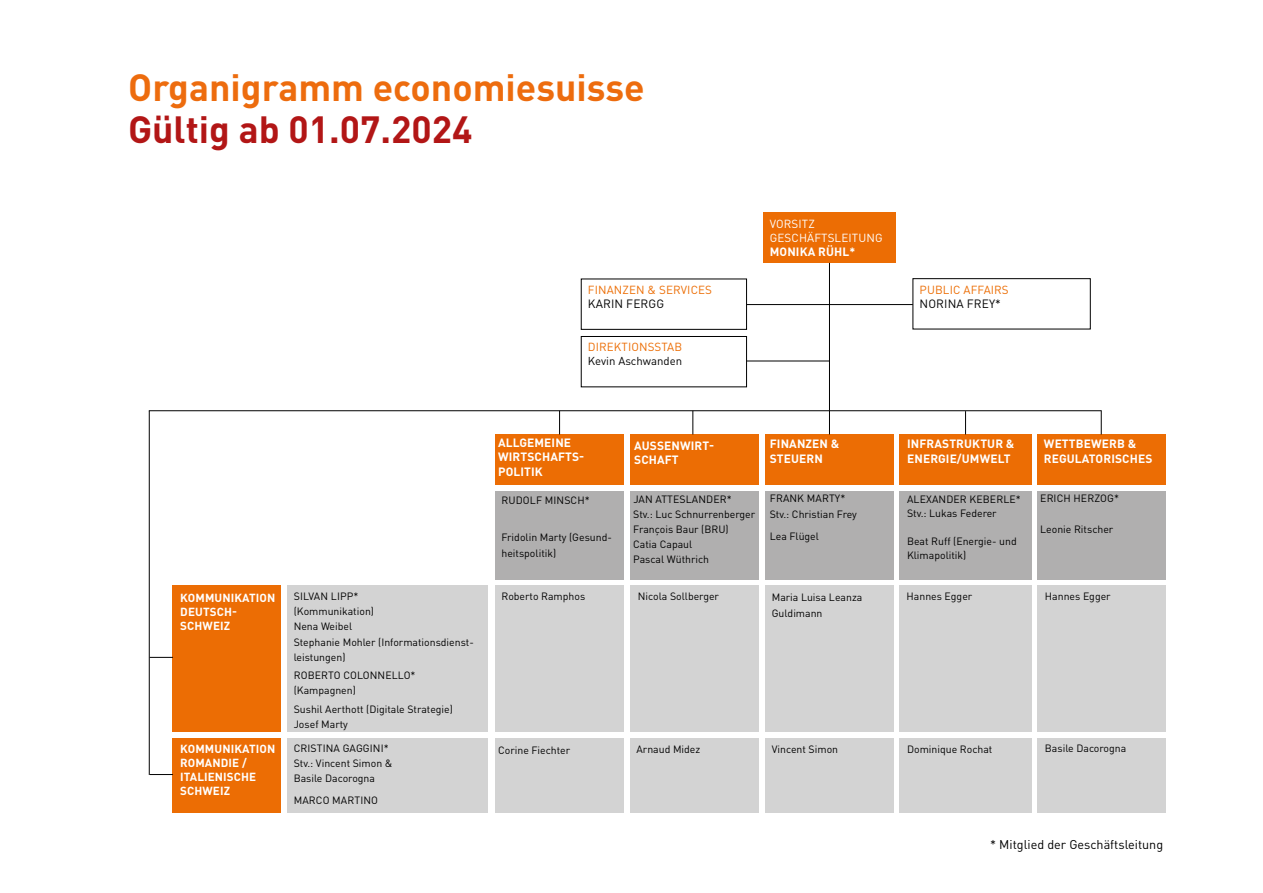
<style>
.page{position:relative;width:1263px;height:893px;background:#fff}
.page>*{position:absolute;margin:0;border:0;box-sizing:border-box;transform-origin:0 0}
.t1{font:700 37.5px "DIN";color:#ed6c0e}
.t2{font:700 37.5px "DIN";color:#b21616}
.t3{font:12.6px "DIN";color:#000}
.t4{font:700 11.85px/14.2px "DIN";letter-spacing:.01em;color:#fff}
.t5{font:11.85px "DIN";letter-spacing:.01em;color:#000}
.t6{font:700 11.55px/14px "DIN";letter-spacing:.01em;color:#fff}
.t7{font:11.55px "DIN";letter-spacing:.01em;color:#ec6d04}
.t8{font:11.55px/14px "DIN";letter-spacing:.01em;color:#fff}
.t9{font:11.4px "DIN";color:#000}
.t10{font:10.5px/15.1px "DIN";color:#000}
</style>
<div class="page">
<div style="left:763px;top:213px;width:133px;height:50px;background:#ec6d04"></div>
<div style="left:173px;top:585px;width:108px;height:147px;background:#ec6d04"></div>
<div style="left:287px;top:585px;width:200px;height:147px;background:#d3d3d3"></div>
<div style="left:630px;top:491px;width:128px;height:88px;background:#b0afaf"></div>
<div style="left:287px;top:738px;width:200px;height:74px;background:#d3d3d3"></div>
<div style="left:495px;top:738px;width:129px;height:74px;background:#d3d3d3"></div>
<div style="left:630px;top:738px;width:129px;height:74px;background:#d3d3d3"></div>
<div style="left:765px;top:738px;width:129px;height:74px;background:#d3d3d3"></div>
<div style="left:899px;top:738px;width:133px;height:74px;background:#d3d3d3"></div>
<div style="left:1037px;top:738px;width:128px;height:74px;background:#d3d3d3"></div>
<div style="left:495px;top:585px;width:129px;height:147px;background:#d3d3d3"></div>
<div style="left:630px;top:585px;width:129px;height:147px;background:#d3d3d3"></div>
<div style="left:765px;top:585px;width:129px;height:147px;background:#d3d3d3"></div>
<div style="left:899px;top:585px;width:133px;height:147px;background:#d3d3d3"></div>
<div style="left:1037px;top:585px;width:128px;height:147px;background:#d3d3d3"></div>
<div style="left:495px;top:491px;width:128px;height:88px;background:#b0afaf"></div>
<div style="left:765px;top:491px;width:129px;height:88px;background:#b0afaf"></div>
<div style="left:899px;top:491px;width:133px;height:88px;background:#b0afaf"></div>
<div style="left:1037px;top:491px;width:128px;height:88px;background:#b0afaf"></div>
<div style="left:173px;top:738px;width:108px;height:74px;background:#ec6d04"></div>
<div style="left:495px;top:434px;width:128px;height:51px;background:#ec6d04"></div>
<div style="left:630px;top:434px;width:128px;height:51px;background:#ec6d04"></div>
<div style="left:765px;top:434px;width:129px;height:51px;background:#ec6d04"></div>
<div style="left:899px;top:434px;width:133px;height:51px;background:#ec6d04"></div>
<div style="left:1037px;top:434px;width:128px;height:51px;background:#ec6d04"></div>
<div style="left:581px;top:336px;width:166px;height:51px;border:1px solid #000"></div>
<div style="left:912px;top:278px;width:179px;height:51px;border:1px solid #000"></div>
<div style="left:581px;top:279px;width:166px;height:51px;border:1px solid #000"></div>
<hr style="left:829px;top:263px;width:1px;height:148px;background:#000">
<hr style="left:149px;top:411px;width:1px;height:364px;background:#000">
<svg style="left:1101px;top:410px;width:1px;height:24px"></svg>
<svg style="left:965px;top:411px;width:1px;height:23px"></svg>
<svg style="left:829px;top:411px;width:1px;height:23px"></svg>
<svg style="left:692px;top:411px;width:1px;height:23px"></svg>
<svg style="left:559px;top:411px;width:1px;height:23px"></svg>
<svg style="left:150px;top:657px;width:23px;height:1px"></svg>
<svg style="left:150px;top:774px;width:23px;height:1px"></svg>
<hr style="left:149px;top:410px;width:952px;height:1px;background:#000">
<hr style="left:746px;top:304px;width:167px;height:1px;background:#000">
<hr style="left:747px;top:361px;width:82px;height:1px;background:#000">
<h1 class="t1" style="left:128px;top:62px;width:518px">Organigramm economiesuisse</h1>
<h1 class="t2" style="left:128px;top:104px;width:346px">Gültig ab 01.07.2024</h1>
<p class="t7" style="left:588px;top:282px;width:126px">FINANZEN &amp; SERVICES</p>
<p class="t5" style="left:588px;top:296px;width:78px">KARIN FERGG</p>
<p class="t7" style="left:588px;top:339px;width:96px">DIREKTIONSSTAB</p>
<p class="t9" style="left:588px;top:353px;width:96px">Kevin Aschwanden</p>
<p class="t8" style="left:770px;top:216px;width:114px">VORSITZ<br>GESCHÄFTSLEITUNG</p>
<p class="t4" style="left:770px;top:244px;width:87px">MONIKA RÜHL*</p>
<p class="t7" style="left:919px;top:282px;width:91px">PUBLIC AFFAIRS</p>
<p class="t5" style="left:919px;top:296px;width:83px">NORINA FREY*</p>
<p class="t6" style="left:180px;top:590px;width:97px">KOMMUNIKATION<br>DEUTSCH-<br>SCHWEIZ</p>
<p class="t6" style="left:180px;top:741px;width:97px">KOMMUNIKATION<br>ROMANDIE /<br>ITALIENISCHE<br>SCHWEIZ</p>
<p class="t10" style="left:294px;top:588px;width:182px">SILVAN LIPP*<br>(Kommunikation)<br>Nena Weibel<br>Stephanie Mohler (Informationsdienst&shy;leistungen)</p>
<p class="t10" style="left:294px;top:667px;width:123px">ROBERTO COLONNELLO* (Kampagnen)</p>
<p class="t10" style="left:294px;top:701px;width:161px">Sushil Aerthott (Digitale Strategie)<br>Josef Marty</p>
<p class="t10" style="left:294px;top:740px;width:100px">CRISTINA GAGGINI*<br>Stv.: Vincent Simon &amp;<br>Basile Dacorogna</p>
<p class="t10" style="left:294px;top:792px;width:86px">MARCO MARTINO</p>
<p class="t4" style="left:498px;top:435px;width:88px">ALLGEMEINE<br>WIRTSCHAFTS-<br>POLITIK</p>
<p class="t10" style="left:501px;top:493px;width:90px">RUDOLF MINSCH*</p>
<p class="t10" style="left:501px;top:529px;width:112px">Fridolin Marty (Gesund&shy;heitspolitik)</p>
<p class="t4" style="left:907px;top:436px;width:109px">INFRASTRUKTUR &amp;<br>ENERGIE/UMWELT</p>
<p class="t10" style="left:907px;top:491px;width:115px;line-height:14.1px">ALEXANDER KEBERLE*<br>Stv.: Lukas Federer</p>
<p class="t10" style="left:907px;top:534px;width:111px;line-height:14.1px">Beat Ruff (Energie- und<br>Klimapolitik)</p>
<p class="t4" style="left:770px;top:436px;width:71px">FINANZEN &amp;<br>STEUERN</p>
<p class="t4" style="left:634px;top:438px;width:82px">AUSSENWIRT-<br>SCHAFT</p>
<p class="t4" style="left:1044px;top:436px;width:110px">WETTBEWERB &amp;<br>REGULATORISCHES</p>
<p class="t10" style="left:633px;top:492px;width:123px">JAN ATTESLANDER*<br>Stv.: Luc Schnurrenberger<br>François Baur (BRU)<br>Catia Capaul<br>Pascal Wüthrich</p>
<p class="t10" style="left:1040px;top:490px;width:80px">ERICH HERZOG*</p>
<p class="t10" style="left:770px;top:490px;width:89px">FRANK MARTY*<br>Stv.: Christian Frey</p>
<p class="t10" style="left:770px;top:529px;width:51px">Lea Flügel</p>
<p class="t10" style="left:1040px;top:521px;width:75px">Leonie Ritscher</p>
<p class="t10" style="left:501px;top:588px;width:85px">Roberto Ramphos</p>
<p class="t10" style="left:638px;top:588px;width:83px">Nicola Sollberger</p>
<p class="t10" style="left:907px;top:588px;width:67px">Hannes Egger</p>
<p class="t10" style="left:1045px;top:588px;width:67px">Hannes Egger</p>
<p class="t10" style="left:772px;top:589px;width:92px">Maria Luisa Leanza<br>Guldimann</p>
<p class="t10" style="left:498px;top:742px;width:74px">Corine Fiechter</p>
<p class="t10" style="left:1045px;top:740px;width:83px">Basile Dacorogna</p>
<p class="t10" style="left:636px;top:741px;width:65px">Arnaud Midez</p>
<p class="t10" style="left:772px;top:741px;width:68px">Vincent Simon</p>
<p class="t10" style="left:907px;top:741px;width:87px">Dominique Rochat</p>
<p class="t3" style="left:990px;top:835px;width:174px">* Mitglied der Geschäftsleitung</p>
</div>
